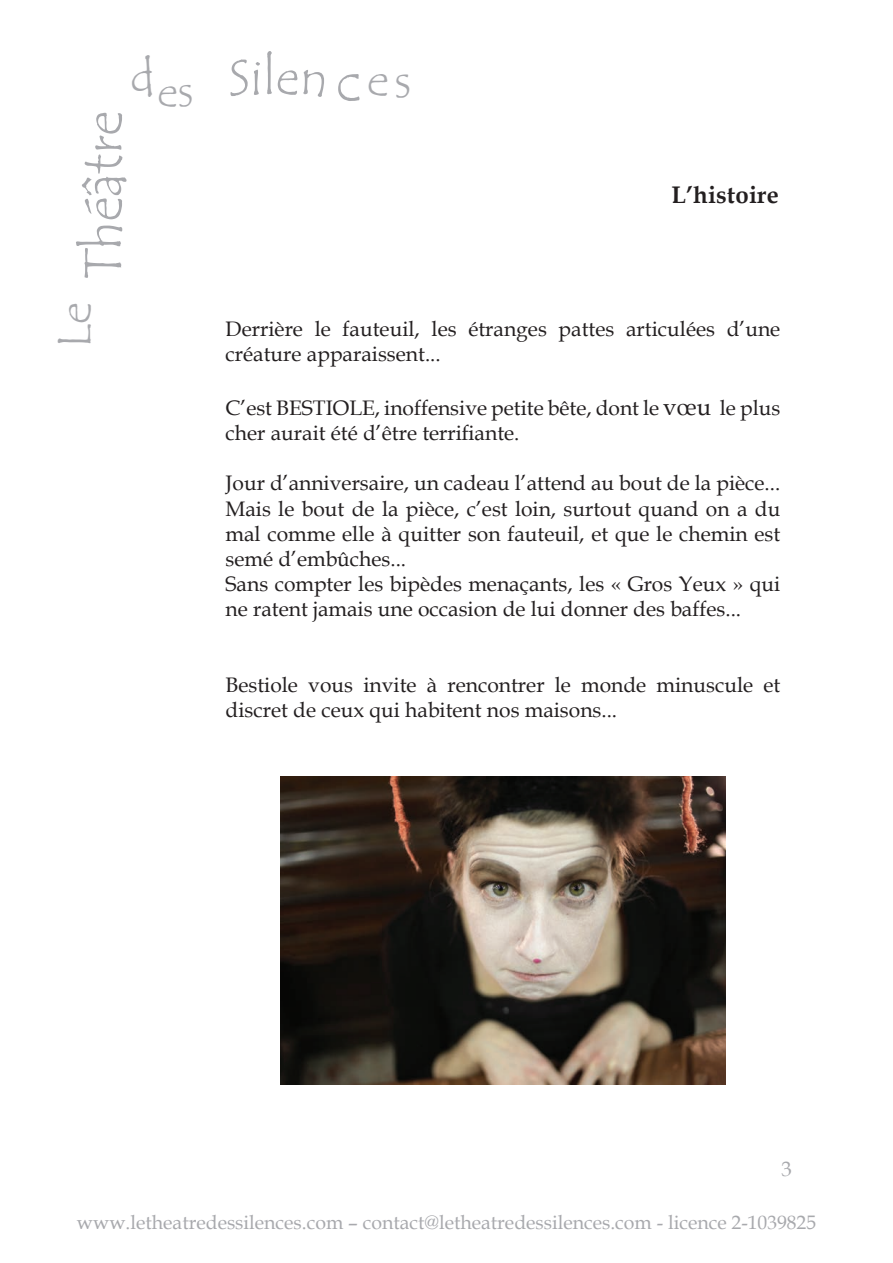
<style>
.page{position:relative;width:893px;height:1263px;background:#fff}
.page>*{position:absolute;margin:0;border:0;box-sizing:border-box;transform-origin:0 0}
.t1{font:54px "Tempus Sans ITC";color:#a8a9ad}
.t2{font:51px "Tempus Sans ITC";color:#a8a9ad}
.t3{font:48px "Tempus Sans ITC";color:#a8a9ad}
.t4{font:700 24px "Book Antiqua";letter-spacing:.01em;color:#231f20}
.t5{font:21px/25.2px "Book Antiqua";color:#231f20}
.t6{font:21px "Book Antiqua";color:#a8a9ad}
.t7{font:19.5px "Book Antiqua";color:#a8a9ad}
.s1{font-size:48px}
.s2{font-size:58.5px}
.s3{font-size:24px}
</style>
<div class="page">
<img style="left:280px;top:776px;width:445px;height:309px">
<h2 class="t2" style="left:131px;top:45px;width:282px"><span class="s1">d</span><sub>es</sub> Silen <span class="s2">c</span> <span class="s1">es</span></h2>
<h1 class="t1" style="left:69px;top:280px;width:170px;rotate:-90deg">Théâtre</h1>
<p class="t4" style="left:671px;top:178px;width:109px">L’histoire</p>
<h3 class="t3" style="left:44px;top:348px;width:47px;rotate:-90deg">Le</h3>
<p class="t5" style="left:226px;top:315px;width:556px">Derrière le fauteuil, les étranges pattes articulées d’une créature apparaissent...</p>
<p class="t5" style="left:226px;top:395px;width:556px">C’est BESTIOLE, inoffensive petite bête, dont le <span class="s3">vœu</span> le plus cher aurait été d’être terrifiante.</p>
<p class="t5" style="left:226px;top:470px;width:556px">Jour d’anniversaire, un cadeau l’attend au bout de la pièce...<br>Mais le bout de la pièce, c’est loin, surtout quand on a du mal comme elle à quitter son fauteuil, et que le chemin est semé d’embûches...<br>Sans compter les bipèdes menaçants, les « Gros Yeux » qui ne ratent jamais une occasion de lui donner des baffes...</p>
<p class="t5" style="left:226px;top:672px;width:556px">Bestiole vous invite à rencontrer le monde minuscule et discret de ceux qui habitent nos maisons...</p>
<p class="t6" style="left:781px;top:1154px;width:12px">3</p>
<p class="t7" style="left:77px;top:1208px;width:741px">www.letheatredessilences.com – contact@letheatredessilences.com - licence 2-1039825</p>
</div>
